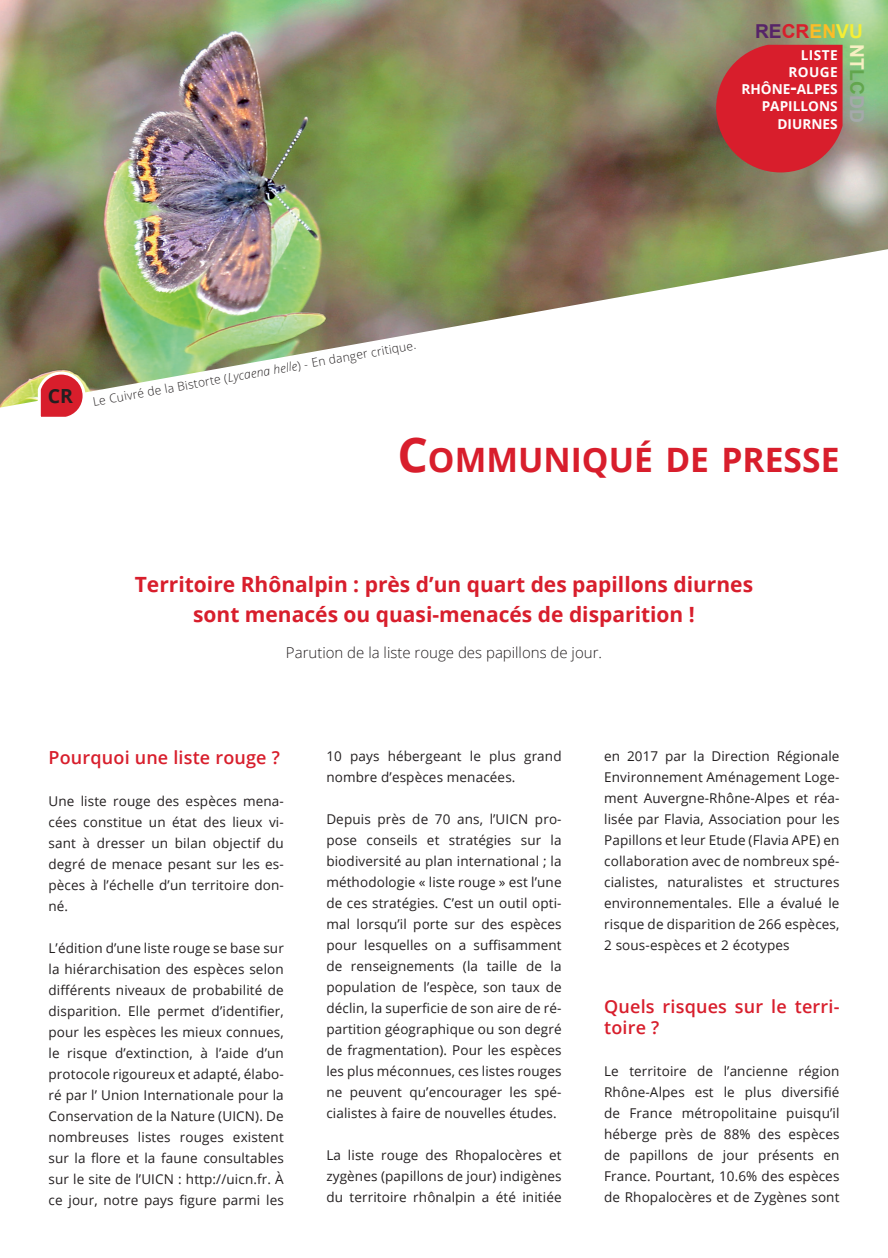
<style>
.page{position:relative;width:888px;height:1258px;background:#fff}
.page>*{position:absolute;margin:0;border:0;box-sizing:border-box;transform-origin:0 0}
.t1{font:700 33.6px "Open Sans";color:#d81e2c}
.t2{font:700 21px "Open Sans";color:#d81e2c}
.t3{font:700 19.5px "Open Sans";color:#231f20}
.t4{font:700 19.2px "Arial";color:#562468}
.t5{font:700 19.2px "Arial";color:#f7efc3}
.t6{font:600 18px/21px "Open Sans";letter-spacing:.01em;color:#d81e2c}
.t7{font:300 15px "Open Sans";color:#231f20}
.t8{font:700 13.65px "Open Sans";color:#fff}
.t9{font:13.5px/21px "Open Sans";letter-spacing:.01em;color:#231f20;text-align:justify}
.t10{font:300 12px "Open Sans";color:#231f20}
.s1{color:#d81e2c}
.s2{color:#fcbd27}
.s3{color:#f5ee35}
.s4{color:#62a64d}
.s5{color:#a5a9ab}
.s6{font-size:19.5px}
.s7{font-style:italic}
.s8{font-size:48px}
</style>
<div class="page">
<img style="left:0;top:0;width:888px;height:408px">
<svg style="left:716px;top:45px;width:126px;height:127px;background:#cb2c35"></svg>
<img style="left:36px;top:205px;width:381px;height:212px">
<p class="t4" style="left:755px;top:18px;width:109px">RE<span class="s1">CR</span><span class="s2">EN</span><span class="s3">VU</span></p>
<p class="t5" style="left:870px;top:44px;width:80px;rotate:90deg">NT<span class="s4">LC</span><span class="s5">DD</span></p>
<p class="t8" style="left:801px;top:45px;width:38px">LISTE</p>
<p class="t8" style="left:788px;top:62px;width:51px">ROUGE</p>
<p class="t8" style="left:741px;top:80px;width:98px">RHÔNE<span class="s6">-</span>ALPES</p>
<p class="t8" style="left:762px;top:97px;width:77px">PAPILLONS</p>
<p class="t8" style="left:777px;top:114px;width:62px">DIURNES</p>
<p class="t3" style="left:48px;top:382px;width:27px">CR</p>
<p class="t10" style="left:92px;top:393px;width:329px;rotate:-10deg">Le Cuivré de la Bistorte (<span class="s7">Lycaena helle</span>) - En danger critique.</p>
<p class="t1" style="left:397px;top:436px;width:444px"><span class="s8">C</span>OMMUNIQUÉ DE PRESSE</p>
<p class="t2" style="left:135px;top:569px;width:620px">Territoire Rhônalpin : près d’un quart des papillons diurnes</p>
<p class="t2" style="left:193px;top:599px;width:503px">sont menacés ou quasi-menacés de disparition !</p>
<p class="t7" style="left:286px;top:642px;width:318px">Parution de la liste rouge des papillons de jour.</p>
<p class="t6" style="left:49px;top:746px;width:233px">Pourquoi une liste rouge ?</p>
<p class="t9" style="left:49px;top:790px;width:237px">Une liste rouge des espèces mena&shy;cées constitue un état des lieux vi&shy;sant à dresser un bilan objectif du degré de menace pesant sur les es&shy;pèces à l’échelle d’un territoire don&shy;né.</p>
<p class="t9" style="left:49px;top:937px;width:237px">L’édition d’une liste rouge se base sur la hiérarchisation des espèces selon différents niveaux de probabilité de disparition. Elle permet d’identifier, pour les espèces les mieux connues, le risque d’extinction, à l’aide d’un protocole rigoureux et adapté, élabo&shy;ré par l’ Union Internationale pour la Conservation de la Nature (UICN). De nombreuses listes rouges existent sur la flore et la faune consultables sur le site de l’UICN : http://uicn.fr. À ce jour, notre pays figure parmi les</p>
<p class="t9" style="left:326px;top:745px;width:237px">10 pays hébergeant le plus grand nombre d’espèces menacées.</p>
<p class="t9" style="left:326px;top:808px;width:237px">Depuis près de 70 ans, l’UICN pro&shy;pose conseils et stratégies sur la biodiversité au plan international ; la méthodologie « liste rouge » est l’une de ces stratégies. C’est un outil opti&shy;mal lorsqu’il porte sur des espèces pour lesquelles on a suffisamment de renseignements (la taille de la population de l’espèce, son taux de déclin, la superficie de son aire de ré&shy;partition géographique ou son degré de fragmentation). Pour les espèces les plus méconnues, ces listes rouges ne peuvent qu’encourager les spé&shy;cialistes à faire de nouvelles études.</p>
<p class="t9" style="left:326px;top:1144px;width:237px">La liste rouge des Rhopalocères et zygènes (papillons de jour) indigènes du territoire rhônalpin a été initiée</p>
<p class="t9" style="left:604px;top:745px;width:237px">en 2017 par la Direction Régionale Environnement Aménagement Loge&shy;ment Auvergne-Rhône-Alpes et réa&shy;lisée par Flavia, Association pour les Papillons et leur Etude (Flavia APE) en collaboration avec de nombreux spé&shy;cialistes, naturalistes et structures environnementales. Elle a évalué le risque de disparition de 266 espèces, 2 sous-espèces et 2 écotypes</p>
<p class="t6" style="left:604px;top:995px;width:237px">Quels risques sur le terri&shy;toire ?</p>
<p class="t9" style="left:604px;top:1060px;width:237px">Le territoire de l’ancienne région Rhône-Alpes est le plus diversifié de France métropolitaine puisqu’il héberge près de 88% des espèces de papillons de jour présents en France. Pourtant, 10.6% des espèces de Rhopalocères et de Zygènes sont</p>
</div>
